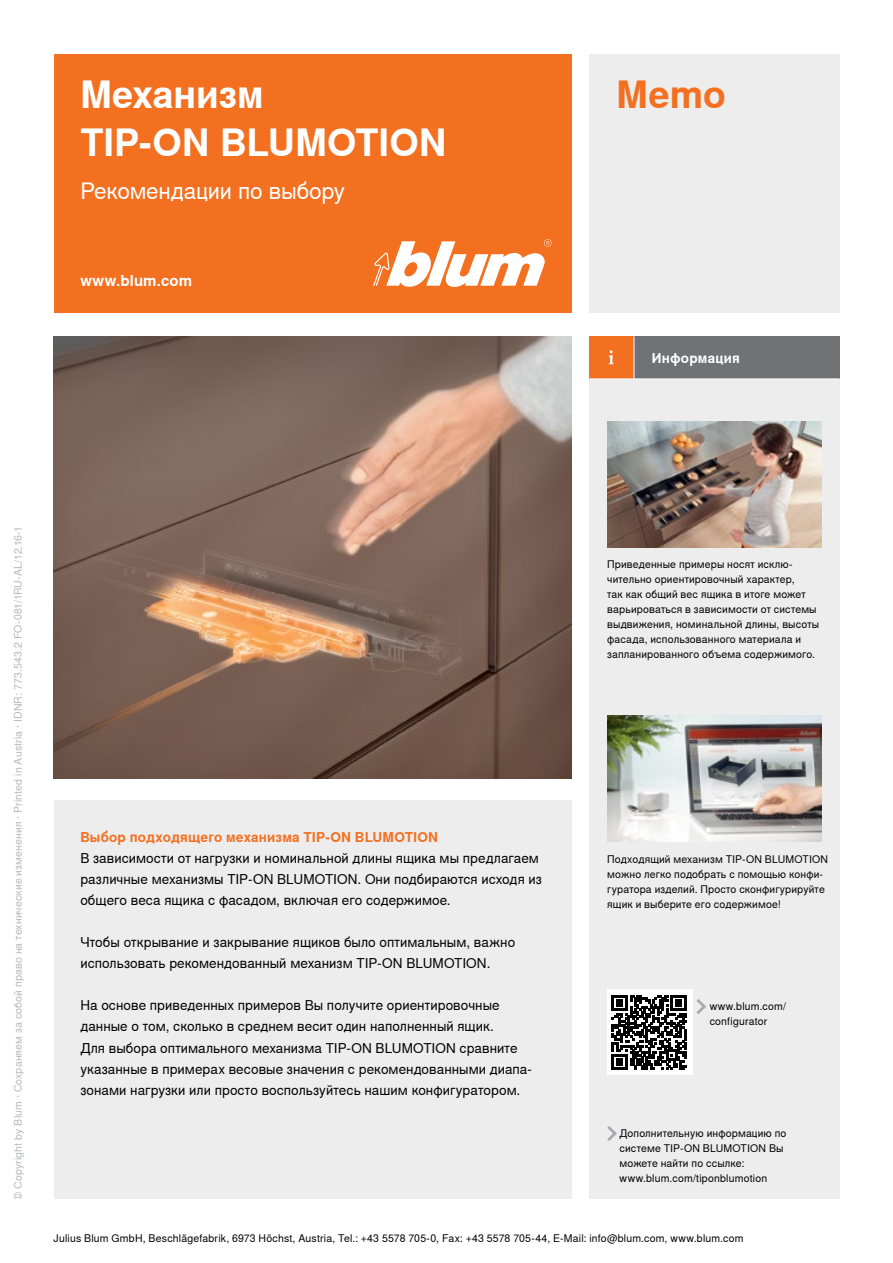
<style>
.page{position:relative;width:893px;height:1263px;background:#fff}
.page>*{position:absolute;margin:0;border:0;box-sizing:border-box;transform-origin:0 0}
.BBOX_25_Title_A4_Hea{font:700 37.5px/48px "Nimbus Sans Global";letter-spacing:-.005em;color:#fff}
.BBOX_25_Title_A4_Hea-2{font:700 37.5px "Nimbus Sans Global";color:#f37021}
.BBOX_15_Title_A4_Sub{font:22.5px "Nimbus Sans Global";letter-spacing:-.01em;color:#fff}
.BBOX_10_Title_WWW_Bo{font:700 15px "Nimbus Sans Global";letter-spacing:.01em;color:#fff}
.CBOX_09_Copy_Black{font:13.5px/21px "Nimbus Sans Global";letter-spacing:.005em;color:#000}
.CBOX_09_Copy_Orange{font:700 13.5px "Nimbus Sans Global";letter-spacing:.015em;color:#f37021}
.CBOX_09_Head_White_B{font:700 13.5px "Nimbus Sans Global";letter-spacing:.015em;color:#fff}
.CBOX_07_Legend_Black{font:10.5px/15px "Nimbus Sans Global";letter-spacing:.015em;color:#000}
.ID_07_White{font:10.5px "Nimbus Sans Global";letter-spacing:.015em;color:#b6b8ba}
</style>
<div class="page">
<div style="left:589px;top:379px;width:250px;height:821px;background:#ebebec"></div>
<img style="left:607px;top:421px;width:214px;height:126px">
<img style="left:54px;top:337px;width:517px;height:442px">
<div style="left:634px;top:337px;width:205px;height:42px;background:#717275"></div>
<div style="left:589px;top:337px;width:45px;height:42px;background:#f37021"></div>
<div style="left:54px;top:800px;width:517px;height:400px;background:#ebebec"></div>
<svg style="left:608px;top:350px;width:6px;height:14px"></svg>
<div style="left:589px;top:54px;width:250px;height:259px;background:#ebebec"></div>
<div style="left:54px;top:54px;width:517px;height:259px;background:#f37021"></div>
<svg style="left:373px;top:239px;width:178px;height:48px"></svg>
<img style="left:607px;top:716px;width:214px;height:126px">
<div style="left:607px;top:989px;width:85px;height:85px;background:#fff"></div>
<svg style="left:612px;top:995px;width:75px;height:75px"></svg>
<svg style="left:696px;top:999px;width:10px;height:15px"></svg>
<svg style="left:607px;top:1126px;width:10px;height:15px"></svg>
<hr style="left:634px;top:336px;width:1px;height:43px;background:#fff">
<hr style="left:589px;top:378px;width:251px;height:1px;background:#fff">
<p class="BBOX_25_Title_A4_Hea" style="left:80px;top:71px;width:368px">Механизм<br>TIP-ON BLUMOTION</p>
<p class="BBOX_15_Title_A4_Sub" style="left:80px;top:178px;width:266px">Рекомендации по выбору</p>
<p class="BBOX_10_Title_WWW_Bo" style="left:80px;top:272px;width:113px">www.blum.com</p>
<p class="BBOX_25_Title_A4_Hea-2" style="left:616px;top:73px;width:111px">Memo</p>
<p class="CBOX_09_Head_White_B" style="left:652px;top:350px;width:89px">Информация</p>
<p class="ID_07_White" style="left:12px;top:1200px;width:675px;rotate:-90deg">© Copyright by Blum · Сохраняем за собой право на технические изменения · Printed in Austria · IDNR: 773.543.2 FO-081/1RU-AL/12.16-1</p>
<p class="CBOX_07_Legend_Black" style="left:607px;top:557px;width:213px">Приведенные примеры носят исклю&shy;чительно ориентировочный характер,<br>так как общий вес ящика в итоге может варьироваться в зависимости от системы выдвижения, номинальной длины, высоты фасада, использованного материала и запланированного объема содержимого.</p>
<p class="CBOX_09_Copy_Orange" style="left:80px;top:829px;width:359px">Выбор подходящего механизма TIP-ON BLUMOTION</p>
<p class="CBOX_09_Copy_Black" style="left:80px;top:848px;width:463px">В зависимости от нагрузки и номинальной длины ящика мы предлагаем различные механизмы TIP-ON BLUMOTION. Они подбираются исходя из общего веса ящика с фасадом, включая его содержимое.</p>
<p class="CBOX_09_Copy_Black" style="left:80px;top:932px;width:436px">Чтобы открывание и закрывание ящиков было оптимальным, важно использовать рекомендованный механизм TIP-ON BLUMOTION.</p>
<p class="CBOX_09_Copy_Black" style="left:80px;top:995px;width:453px">На основе приведенных примеров Вы получите ориентировочные данные о том, сколько в среднем весит один наполненный ящик.<br>Для выбора оптимального механизма TIP-ON BLUMOTION сравните указанные в примерах весовые значения с рекомендованными диапа&shy;зонами нагрузки или просто воспользуйтесь нашим конфигуратором.</p>
<p class="CBOX_07_Legend_Black" style="left:607px;top:852px;width:222px">Подходящий механизм TIP-ON BLUMOTION можно легко подобрать с помощью конфи&shy;гуратора изделий. Просто сконфигурируйте ящик и выберите его содержимое!</p>
<p class="CBOX_07_Legend_Black" style="left:710px;top:999px;width:78px">www.blum.com/ configurator</p>
<p class="CBOX_07_Legend_Black" style="left:620px;top:1125px;width:168px">Дополнительную информацию по системе TIP-ON BLUMOTION Вы можете найти по ссылке: www.blum.com/tiponblumotion</p>
<p class="CBOX_07_Legend_Black" style="left:54px;top:1231px;width:691px">Julius Blum GmbH, Beschlägefabrik, 6973 Höchst, Austria, Tel.: +43 5578 705-0, Fax: +43 5578 705-44, E-Mail: info@blum.com, www.blum.com</p>
</div>
